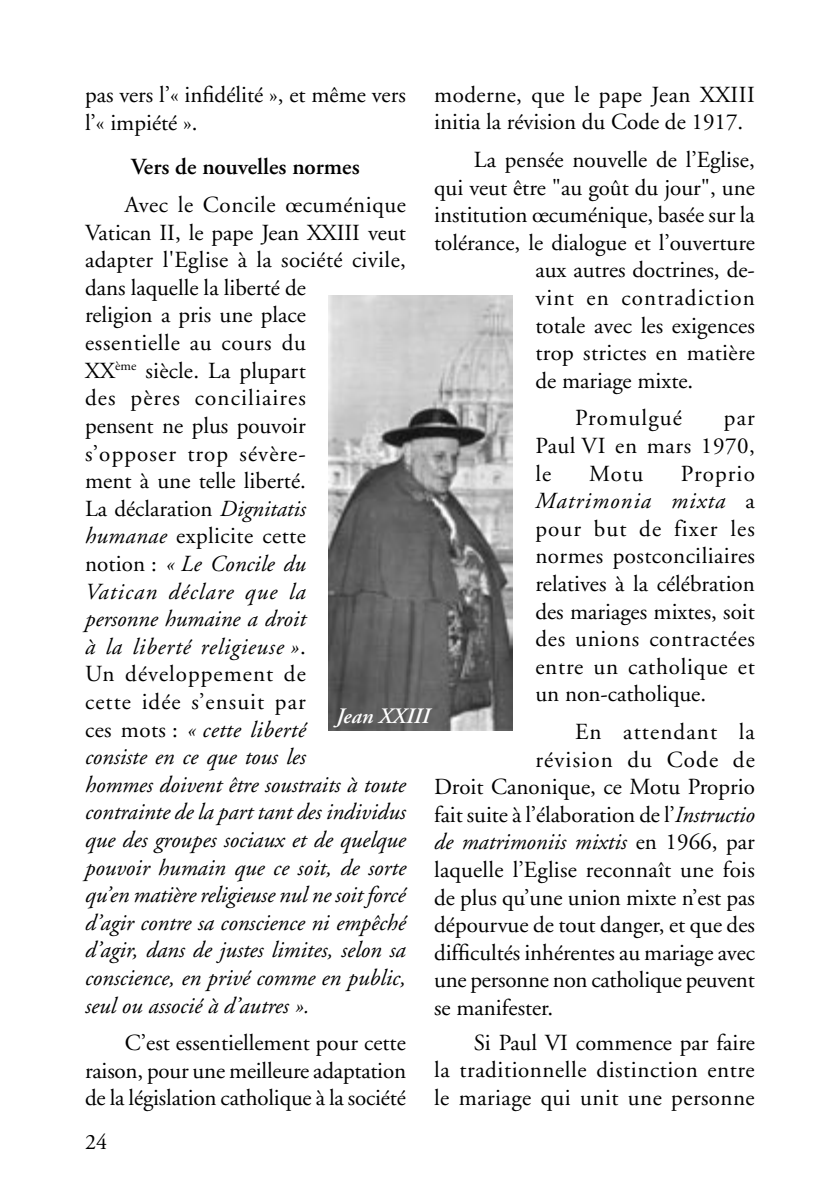
<style>
.page{position:relative;width:840px;height:1191px;background:#fff}
.page>*{position:absolute;margin:0;border:0;box-sizing:border-box;transform-origin:0 0}
.Corps_d_article{font:23px/27.6px "Adobe Garamond";color:#000;text-align:justify}
.Corps_d_article-2{font:italic 23px/27.6px "Adobe Garamond";color:#000}
.Corps_d_article-3{font:23px "Adobe Garamond";letter-spacing:.05em;color:#000}
.Corps_d_article-4{font:600 23px "Adobe Garamond";color:#000}
.Corps_d_article-5{font:italic 600 22px "Adobe Garamond";color:#fff}
.t1{font:22px "Adobe Garamond";color:#000}
.s1{font-style:normal}
.s2{font-style:italic}
</style>
<div class="page">
<img style="left:328px;top:295px;width:184px;height:435px">
<p class="Corps_d_article" style="left:434px;top:81px;width:322px">moderne, que le pape Jean XXIII initia la révision du Code de 1917.</p>
<p class="Corps_d_article" style="left:473px;top:146px;width:282px">La pensée nouvelle de l’Eglise,</p>
<p class="Corps_d_article" style="left:434px;top:174px;width:322px">qui veut être "au goût du jour", une</p>
<p class="Corps_d_article" style="left:434px;top:202px;width:322px">institution œcuménique, basée sur la</p>
<p class="Corps_d_article" style="left:434px;top:229px;width:322px">tolérance, le dialogue et l’ouverture</p>
<p class="Corps_d_article" style="left:535px;top:257px;width:221px">aux autres doctrines, de-</p>
<p class="Corps_d_article-3" style="left:535px;top:285px;width:221px">vint en contradiction</p>
<p class="Corps_d_article" style="left:535px;top:312px;width:221px">totale avec les exigences</p>
<p class="Corps_d_article" style="left:535px;top:340px;width:221px">trop strictes en matière</p>
<p class="Corps_d_article" style="left:535px;top:367px;width:159px">de mariage mixte.</p>
<p class="Corps_d_article-3" style="left:575px;top:406px;width:108px">Promulgué</p>
<p class="Corps_d_article" style="left:85px;top:82px;width:322px">pas vers l’« infidélité », et même vers l’« impiété ».</p>
<p class="Corps_d_article-4" style="left:131px;top:154px;width:230px">Vers de nouvelles normes</p>
<p class="Corps_d_article-2" style="left:85px;top:192px;width:322px;text-indent:40px"><span class="s1">Avec le Concile œcuménique<br>Vatican II, le pape Jean XXIII veut adapter l'Eglise à la société civile, dans laquelle la liberté de<br>religion a pris une place essentielle au cours du<br>XX</span><sup>ème</sup> <span class="s1">siècle. La plupart<br>des pères conciliaires<br>pensent ne plus pouvoir<br>s’opposer trop sévère-<br>ment à une telle liberté.<br>La déclaration</span> Dignitatis<br>humanae <span class="s1">explicite cette<br>notion :</span> « Le Concile du<br>Vatican déclare que la<br>personne humaine a droit<br>à la liberté religieuse »<span class="s1">.<br>Un développement de<br>cette idée s’ensuit par<br>ces mots :</span> « cette liberté<br>consiste en ce que tous les<br>hommes doivent être soustraits à toute contrainte de la part tant des individus que des groupes sociaux et de quelque pouvoir humain que ce soit, de sorte qu’en matière religieuse nul ne soit forcé d’agir contre sa conscience ni empêché d’agir, dans de justes limites, selon sa conscience, en privé comme en public, seul ou associé à d’autres ».</p>
<p class="Corps_d_article" style="left:85px;top:1029px;width:322px;text-indent:40px">C’est essentiellement pour cette raison, pour une meilleure adaptation de la législation catholique à la société</p>
<p class="Corps_d_article" style="left:535px;top:405px;width:221px;text-indent:188px">par Paul VI en mars 1970, le</p>
<p class="Corps_d_article" style="left:535px;top:460px;width:221px;text-indent:145px">Proprio <span class="s2">Matrimonia mixta</span> a pour but de fixer les normes postconciliaires relatives à la célébration des mariages mixtes, soit des unions contractées entre un catholique et un non-catholique.</p>
<p class="Corps_d_article-3" style="left:575px;top:719px;width:181px">En attendant la</p>
<p class="Corps_d_article-3" style="left:535px;top:747px;width:221px">révision du Code de</p>
<p class="Corps_d_article" style="left:434px;top:773px;width:322px">Droit Canonique, ce Motu Proprio</p>
<p class="Corps_d_article" style="left:434px;top:801px;width:322px">fait suite à l’élaboration de l’<span class="s2">Instructio</span></p>
<p class="Corps_d_article-2" style="left:434px;top:829px;width:322px">de matrimoniis mixtis <span class="s1">en 1966, par</span></p>
<p class="Corps_d_article" style="left:434px;top:856px;width:322px">laquelle l’Eglise reconnaît une fois</p>
<p class="Corps_d_article" style="left:434px;top:884px;width:322px">de plus qu’une union mixte n’est pas</p>
<p class="Corps_d_article" style="left:434px;top:911px;width:322px">dépourvue de tout danger, et que des</p>
<p class="Corps_d_article" style="left:434px;top:939px;width:322px">difficultés inhérentes au mariage avec</p>
<p class="Corps_d_article" style="left:434px;top:967px;width:322px">une personne non catholique peuvent</p>
<p class="Corps_d_article" style="left:434px;top:994px;width:121px">se manifester.</p>
<p class="Corps_d_article" style="left:434px;top:1029px;width:322px;text-indent:40px">Si Paul VI commence par faire la traditionnelle distinction entre le mariage qui unit une personne</p>
<p class="Corps_d_article" style="left:589px;top:460px;width:55px">Motu</p>
<p class="Corps_d_article-5" style="left:336px;top:704px;width:95px">Jean XXIII</p>
<p class="t1" style="left:85px;top:1130px;width:23px">24</p>
</div>
